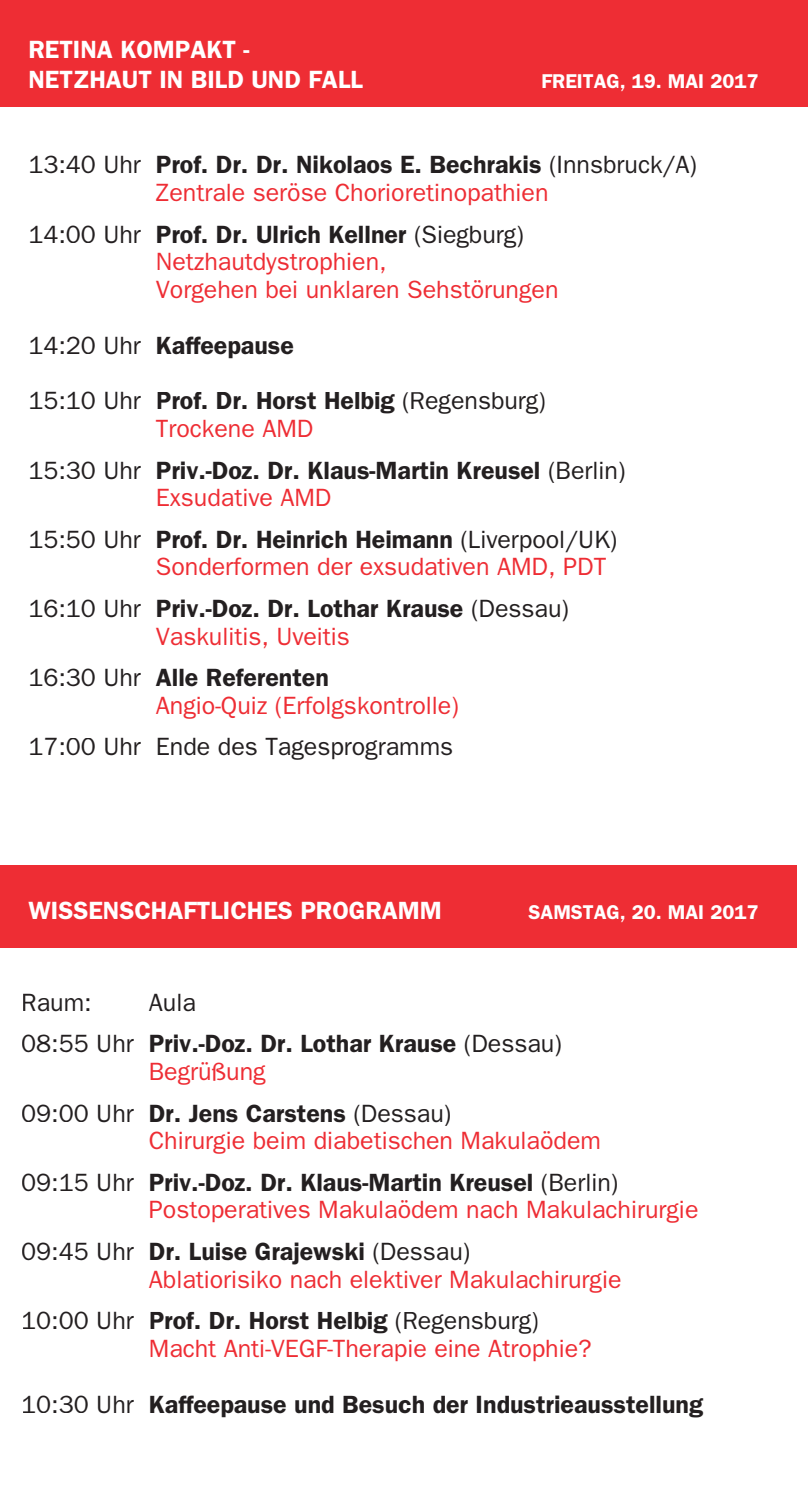
<style>
.page{position:relative;width:808px;height:1489px;background:#fff}
.page>*{position:absolute;margin:0;border:0;box-sizing:border-box;transform-origin:0 0}
.t1{font:25px/27.5px "Frankfurt Gothic";color:#ee2d34}
.t2{font:700 25px/27.5px "Frankfurt Gothic";color:#231f20}
.t3{font:25px/41.8px "Frankfurt Gothic";color:#231f20}
.t4{font:700 25px/30px "Frankfurt Gothic";color:#fff}
.t5{font:700 20px "Frankfurt Gothic";color:#fff}
.s1{color:#231f20}
.s2{font-weight:700;color:#231f20}
.s3{font-weight:400}
.s4{font-weight:700}
.s5{color:#ee2d34}
.s6{font-weight:400;color:#ee2d34}
</style>
<div class="page">
<div style="left:0;top:865px;width:796px;height:82px;background:#ee2d34"></div>
<div style="left:0;top:0;width:808px;height:106px;background:#ee2d34"></div>
<p class="t4" style="left:28px;top:34px;width:336px">RETINA KOMPAKT -<br>NETZHAUT IN BILD UND FALL</p>
<p class="t5" style="left:541px;top:69px;width:218px">FREITAG, 19. MAI 2017</p>
<p class="t1" style="left:156px;top:151px;width:543px;text-indent:-128px"><span class="s1">13:40 Uhr</span> <span class="s2">Prof. Dr. Dr. Nikolaos E. Bechrakis</span> <span class="s1">(Innsbruck/A)<br></span>Zentrale seröse Chorioretinopathien</p>
<p class="t1" style="left:156px;top:220px;width:404px;text-indent:-128px"><span class="s1">14:00 Uhr</span> <span class="s2">Prof. Dr. Ulrich Kellner</span> <span class="s1">(Siegburg)<br></span>Netzhautdystrophien,<br>Vorgehen bei unklaren Sehstörungen</p>
<p class="t2" style="left:28px;top:330px;width:267px"><span class="s3">14:20 Uhr</span> Kaffeepause</p>
<p class="t3" style="left:156px;top:386px;width:392px;line-height:27.5px;text-indent:-128px">15:10 Uhr <span class="s4">Prof. Dr. Horst Helbig</span> (Regensburg)<br><span class="s5">Trockene AMD</span></p>
<p class="t2" style="left:156px;top:455px;width:471px;text-indent:-128px"><span class="s3">15:30 Uhr</span> Priv.-Doz. Dr. Klaus-Martin Kreusel <span class="s3">(Berlin)<br></span><span class="s6">Exsudative AMD</span></p>
<p class="t1" style="left:156px;top:525px;width:463px;text-indent:-128px"><span class="s1">15:50 Uhr</span> <span class="s2">Prof. Dr. Heinrich Heimann</span> <span class="s1">(Liverpool/UK)<br></span>Sonderformen der exsudativen AMD, PDT</p>
<p class="t2" style="left:156px;top:594px;width:415px;text-indent:-128px"><span class="s3">16:10 Uhr</span> Priv.-Doz. Dr. Lothar Krause <span class="s3">(Dessau)<br></span><span class="s6">Vaskulitis, Uveitis</span></p>
<p class="t1" style="left:156px;top:663px;width:304px;text-indent:-128px"><span class="s1">16:30 Uhr</span> <span class="s2">Alle Referenten<br></span>Angio-Quiz (Erfolgskontrolle)</p>
<p class="t3" style="left:28px;top:725px;width:426px">17:00 Uhr Ende des Tagesprogramms</p>
<p class="t4" style="left:28px;top:894px;width:415px">WISSENSCHAFTLICHES PROGRAMM</p>
<p class="t5" style="left:528px;top:900px;width:231px">SAMSTAG, 20. MAI 2017</p>
<p class="t2" style="left:21px;top:980px;width:542px;line-height:41.8px;text-indent:128px"><span class="s3">Aula<br>08:55 Uhr</span> Priv.-Doz. Dr. Lothar Krause <span class="s3">(Dessau)</span></p>
<p class="t3" style="left:21px;top:1049px;width:432px;text-indent:128px"><span class="s5">Begrüßung<br></span>09:00 Uhr <span class="s4">Dr. Jens Carstens</span> (Dessau)</p>
<p class="t1" style="left:21px;top:1119px;width:599px;line-height:41.8px;text-indent:128px">Chirurgie beim diabetischen Makulaödem<br><span class="s1">09:15 Uhr</span> <span class="s2">Priv.-Doz. Dr. Klaus-Martin Kreusel</span> <span class="s1">(Berlin)</span></p>
<p class="t1" style="left:21px;top:1188px;width:679px;line-height:41.8px;text-indent:128px">Postoperatives Makulaödem nach Makulachirurgie<br><span class="s1">09:45 Uhr</span> <span class="s2">Dr. Luise Grajewski</span> <span class="s1">(Dessau)</span></p>
<p class="t1" style="left:21px;top:1257px;width:602px;line-height:41.8px;text-indent:128px">Ablatiorisiko nach elektiver Makulachirurgie<br><span class="s1">10:00 Uhr</span> <span class="s2">Prof. Dr. Horst Helbig</span> <span class="s1">(Regensburg)</span></p>
<p class="t1" style="left:149px;top:1333px;width:444px">Macht Anti-VEGF-Therapie eine Atrophie?</p>
<p class="t2" style="left:21px;top:1389px;width:683px"><span class="s3">10:30 Uhr</span> Kaffeepause und Besuch der Industrieausstellung</p>
<p class="t3" style="left:21px;top:980px;width:72px">Raum:</p>
</div>
